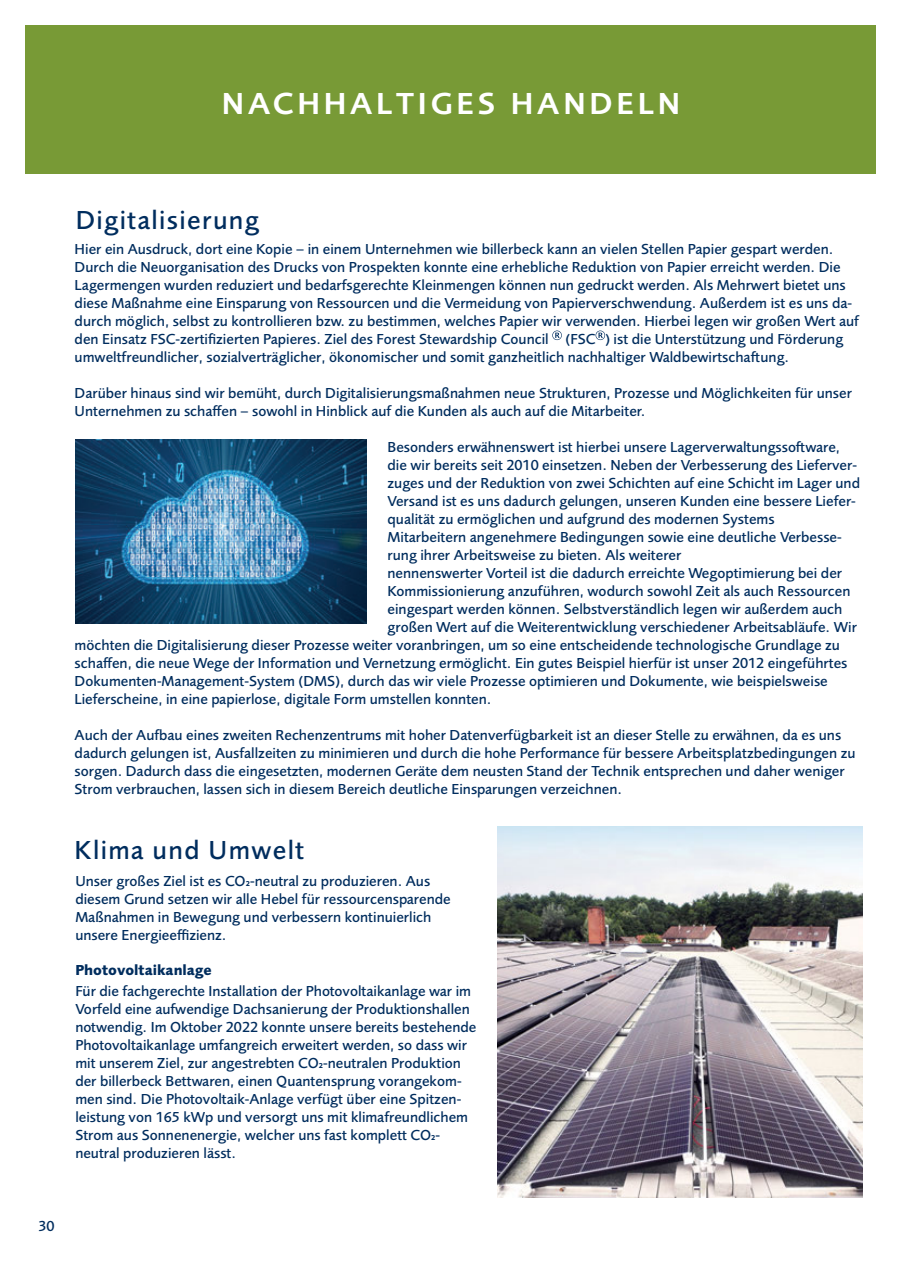
<style>
.page{position:relative;width:902px;height:1272px;background:#fff}
.page>*{position:absolute;margin:0;border:0;box-sizing:border-box;transform-origin:0 0}
.t1{font:600 31.5px "Foundry Sans";letter-spacing:.12em;color:#fff}
.t2{font:500 27px "Foundry Sans";letter-spacing:.05em;color:#002d5e}
.t3{font:500 15px/18px "Foundry Sans";color:#002d5e}
.t4{font:700 15px "Foundry Sans";color:#002d5e}
</style>
<div class="page">
<div style="left:26px;top:26px;width:850px;height:148px;background:#789a36"></div>
<svg style="left:552px;top:331px;width:10px;height:9px"></svg>
<svg style="left:595px;top:331px;width:10px;height:9px"></svg>
<img style="left:76px;top:440px;width:290px;height:184px">
<img style="left:498px;top:826px;width:364px;height:372px">
<p class="t1" style="left:222px;top:80px;width:460px">NACHHALTIGES HANDELN</p>
<p class="t2" style="left:76px;top:200px;width:185px">Digitalisierung</p>
<p class="t3" style="left:75px;top:239px;width:760px">Hier ein Ausdruck, dort eine Kopie – in einem Unternehmen wie billerbeck kann an vielen Stellen Papier gespart werden.</p>
<p class="t3" style="left:75px;top:257px;width:786px">Durch die Neuorganisation des Drucks von Prospekten konnte eine erhebliche Reduktion von Papier erreicht werden. Die Lagermengen wurden reduziert und bedarfsgerechte Kleinmengen können nun gedruckt werden. Als Mehrwert bietet uns diese Maßnahme eine Einsparung von Ressourcen und die Vermeidung von Papierverschwendung. Außerdem ist es uns da&shy;durch möglich, selbst zu kontrollieren bzw. zu bestimmen, welches Papier wir verwenden. Hierbei legen wir großen Wert auf den Einsatz FSC-zertifizierten Papieres. Ziel des Forest Stewardship Council (FSC ) ist die Unterstützung und Förderung umweltfreundlicher, sozialverträglicher, ökonomischer und somit ganzheitlich nachhaltiger Waldbewirtschaftung.</p>
<p class="t3" style="left:75px;top:383px;width:779px">Darüber hinaus sind wir bemüht, durch Digitalisierungsmaßnahmen neue Strukturen, Prozesse und Möglichkeiten für unser<br>Unternehmen zu schaffen – sowohl in Hinblick auf die Kunden als auch auf die Mitarbeiter.</p>
<p class="t3" style="left:388px;top:437px;width:474px">Besonders erwähnenswert ist hierbei unsere Lagerverwaltungssoftware, die wir bereits seit 2010 einsetzen. Neben der Verbesserung des Lieferver&shy;zuges und der Reduktion von zwei Schichten auf eine Schicht im Lager und Versand ist es uns dadurch gelungen, unseren Kunden eine bessere Liefer&shy;qualität zu ermöglichen und aufgrund des modernen Systems<br>Mitarbeitern angenehmere Bedingungen sowie eine deutliche Verbesse&shy;rung ihrer Arbeitsweise zu bieten. Als weiterer</p>
<p class="t3" style="left:388px;top:563px;width:456px">nennenswerter Vorteil ist die dadurch erreichte Wegoptimierung bei der</p>
<p class="t3" style="left:388px;top:581px;width:464px">Kommissionierung anzuführen, wodurch sowohl Zeit als auch Ressourcen</p>
<p class="t3" style="left:388px;top:599px;width:456px">eingespart werden können. Selbstverständlich legen wir außerdem auch</p>
<p class="t3" style="left:388px;top:617px;width:471px">großen Wert auf die Weiterentwicklung verschiedener Arbeitsabläufe. Wir</p>
<p class="t3" style="left:75px;top:635px;width:767px">möchten die Digitalisierung dieser Prozesse weiter voranbringen, um so eine entscheidende technologische Grundlage zu</p>
<p class="t3" style="left:75px;top:653px;width:774px">schaffen, die neue Wege der Information und Vernetzung ermöglicht. Ein gutes Beispiel hierfür ist unser 2012 eingeführtes</p>
<p class="t3" style="left:75px;top:671px;width:755px">Dokumenten-Management-System (DMS), durch das wir viele Prozesse optimieren und Dokumente, wie beispielsweise</p>
<p class="t3" style="left:75px;top:689px;width:418px">Lieferscheine, in eine papierlose, digitale Form umstellen konnten.</p>
<p class="t3" style="left:75px;top:725px;width:782px">Auch der Aufbau eines zweiten Rechenzentrums mit hoher Datenverfügbarkeit ist an dieser Stelle zu erwähnen, da es uns dadurch gelungen ist, Ausfallzeiten zu minimieren und durch die hohe Performance für bessere Arbeitsplatzbedingungen zu sorgen. Dadurch dass die eingesetzten, modernen Geräte dem neusten Stand der Technik entsprechen und daher weniger Strom verbrauchen, lassen sich in diesem Bereich deutliche Einsparungen verzeichnen.</p>
<p class="t2" style="left:75px;top:829px;width:231px">Klima und Umwelt</p>
<p class="t3" style="left:75px;top:871px;width:377px">Unser großes Ziel ist es CO₂-neutral zu produzieren. Aus diesem Grund setzen wir alle Hebel für ressourcensparende Maßnahmen in Bewegung und verbessern kontinuierlich unsere Energieeffizienz.</p>
<p class="t4" style="left:75px;top:958px;width:138px">Photovoltaikanlage</p>
<p class="t3" style="left:75px;top:980px;width:403px">Für die fachgerechte Installation der Photovoltaikanlage war im Vorfeld eine aufwendige Dachsanierung der Produktionshallen notwendig. Im Oktober 2022 konnte unsere bereits bestehende Photovoltaikanlage umfangreich erweitert werden, so dass wir mit unserem Ziel, zur angestrebten CO₂-neutralen Produktion der billerbeck Bettwaren, einen Quantensprung vorangekom&shy;men sind. Die Photovoltaik-Anlage verfügt über eine Spitzen&shy;leistung von 165 kWp und versorgt uns mit klimafreundlichem Strom aus Sonnenenergie, welcher uns fast komplett CO₂- neutral produzieren lässt.</p>
<p class="t3" style="left:39px;top:1216px;width:18px">30</p>
</div>
